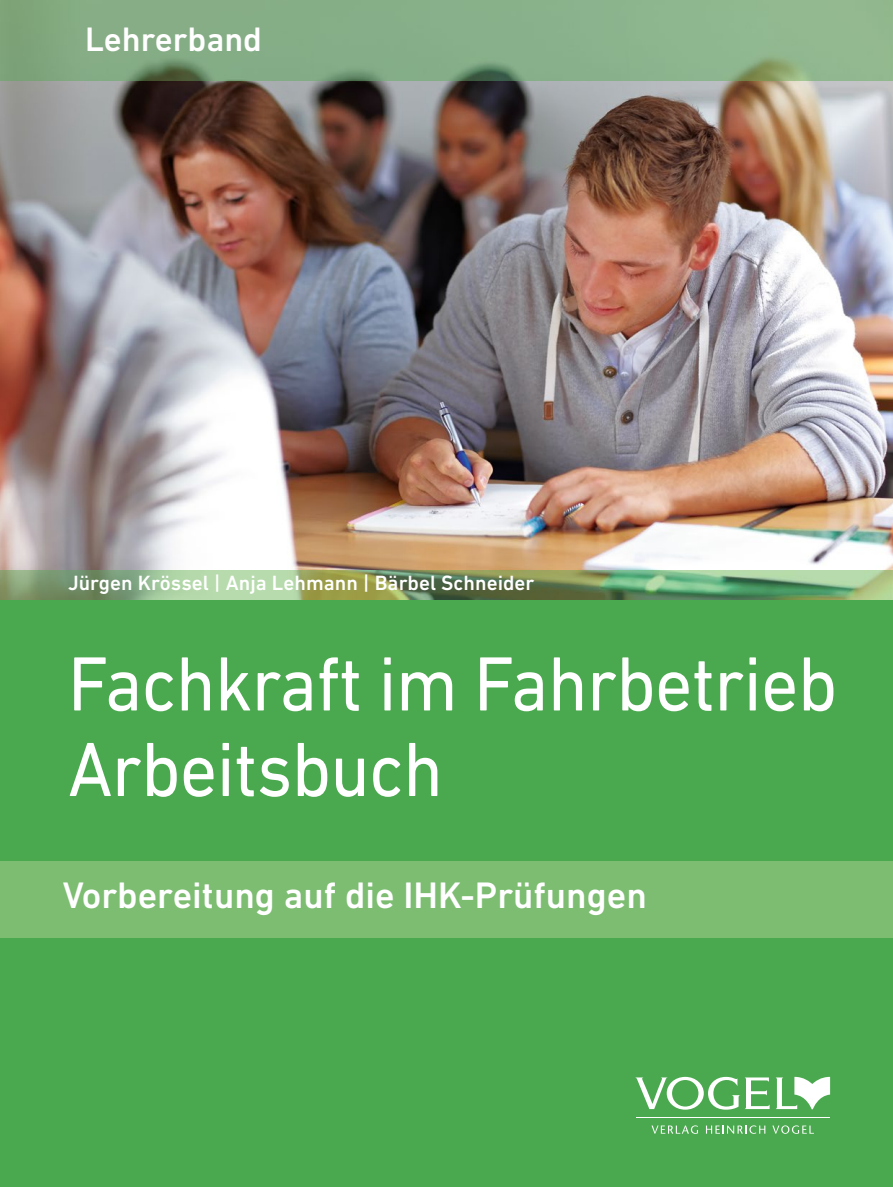
<style>
.page{position:relative;width:893px;height:1187px;background:#fff}
.page>*{position:absolute;margin:0;border:0;box-sizing:border-box;transform-origin:0 0}
.t1{font:78px/85.5px "DIN Next LT Pro";letter-spacing:-.01em;color:#fff;scale:.94 1}
.t2{font:500 37.5px "DIN Next LT Pro";color:#fff}
.t3{font:500 34.5px "DIN Next LT Pro";color:#fff}
.t4{font:500 21px "DIN Next LT Pro";color:#fff}
</style>
<div class="page">
<div style="left:0;top:0;width:893px;height:1186px;background:#4aa94f"></div>
<img style="left:0;top:0;width:893px;height:600px">
<hr style="left:636px;top:1116px;width:194px;height:1px;background:#fff">
<svg style="left:651px;top:1125px;width:47px;height:8px"></svg>
<svg style="left:706px;top:1125px;width:59px;height:8px"></svg>
<svg style="left:772px;top:1125px;width:42px;height:8px"></svg>
<svg style="left:635px;top:1076px;width:135px;height:33px"></svg>
<svg style="left:776px;top:1076px;width:54px;height:33px"></svg>
<div style="left:0;top:860px;width:893px;height:77px;background:#7cbd71"></div>
<h3 class="t3" style="left:85px;top:19px;width:179px">Lehrerband</h3>
<p class="t4" style="left:68px;top:571px;width:468px">Jürgen Krössel | Anja Lehmann | Bärbel Schneider</p>
<h1 class="t1" style="left:68px;top:640px;width:820px">Fachkraft im Fahrbetrieb<br>Arbeitsbuch</h1>
<h2 class="t2" style="left:63px;top:873px;width:586px">Vorbereitung auf die IHK-Prüfungen</h2>
</div>
